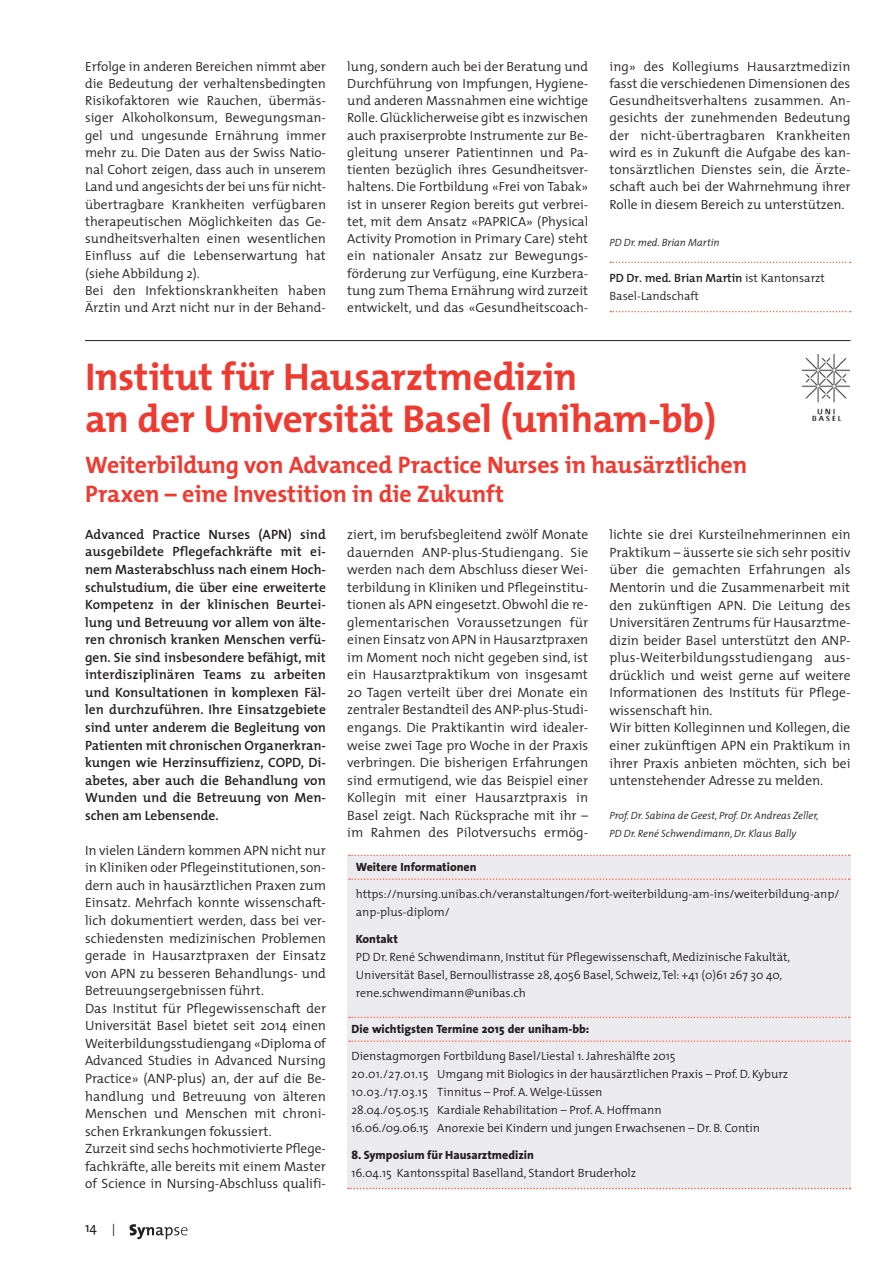
<style>
.page{position:relative;width:893px;height:1263px;background:#fff}
.page>*{position:absolute;margin:0;border:0;box-sizing:border-box;transform-origin:0 0}
._01_Titel{font:700 39px/42px "The Mix";letter-spacing:-.01em;color:#ee3b32}
._01_Titel-2{font:700 24px/28.8px "The Mix";letter-spacing:-.01em;color:#ee3b32}
._05_Fliesstext{font:300 13.5px/17.5px "The Mix";color:#231f20;text-align:justify}
._03_Lead{font:600 13.5px/17.5px "The Mix";letter-spacing:.005em;color:#231f20;text-align:justify}
.t1{font:13.5px "The Sans";color:#231f20}
._05_Fliesstext-2{font:300 13.2px/17.2px "The Mix";color:#231f20;text-align:justify}
.Text_Box{font:300 12px/18px "The Mix";color:#231f20}
.Text_Box_Abschluss_T{font:300 12px/18px "The Mix";color:#231f20}
.Text_Box_Titel{font:800 12px "The Sans";color:#231f20}
.Text_Box-2{font:800 12px "The Sans";color:#231f20}
._08_Autor{font:italic 300 10.5px/18px "The Mix";color:#231f20}
.s1{font-weight:600}
.s2{font-size:18px}
</style>
<div class="page">
<svg style="left:129px;top:1224px;width:58px;height:15px"></svg>
<div style="left:347px;top:855px;width:503px;height:334px;background:#ececee"></div>
<svg style="left:349px;top:854px;width:501px;height:2px"></svg>
<svg style="left:349px;top:878px;width:501px;height:2px"></svg>
<svg style="left:349px;top:1016px;width:501px;height:2px"></svg>
<svg style="left:349px;top:1040px;width:501px;height:2px"></svg>
<svg style="left:348px;top:1188px;width:503px;height:1px"></svg>
<img style="left:802px;top:354px;width:48px;height:67px">
<svg style="left:610px;top:262px;width:241px;height:1px"></svg>
<svg style="left:610px;top:311px;width:241px;height:1px"></svg>
<hr style="left:85px;top:340px;width:765px;height:1px;background:#231f20">
<p class="_05_Fliesstext-2" style="left:85px;top:57px;width:243px">Erfolge in anderen Bereichen nimmt aber die Bedeutung der verhaltensbedingten Risikofaktoren wie Rauchen, übermäs&shy;siger Alkoholkonsum, Bewegungsman&shy;gel und ungesunde Ernährung immer mehr zu. Die Daten aus der Swiss Natio&shy;nal Cohort zeigen, dass auch in unserem Land und angesichts der bei uns für nicht&shy;übertragbare Krankheiten verfügbaren therapeutischen Möglichkeiten das Ge&shy;sundheitsverhalten einen wesentlichen Einfluss auf die Lebenserwartung hat (siehe Abbildung 2).</p>
<p class="_05_Fliesstext-2" style="left:85px;top:281px;width:242px">Bei den Infektionskrankheiten haben<br>Ärztin und Arzt nicht nur in der Behand-</p>
<p class="_05_Fliesstext-2" style="left:347px;top:57px;width:242px">lung, sondern auch bei der Beratung und Durchführung von Impfungen, Hygiene&shy;und anderen Massnahmen eine wichtige Rolle. Glücklicherweise gibt es inzwischen auch praxiserprobte Instrumente zur Be&shy;gleitung unserer Patientinnen und Pa&shy;tienten bezüglich ihres Gesundheitsver&shy;haltens. Die Fortbildung «Frei von Tabak» ist in unserer Region bereits gut verbrei&shy;tet, mit dem Ansatz «PAPRICA» (Physical Activity Promotion in Primary Care) steht ein nationaler Ansatz zur Bewegungs&shy;förderung zur Verfügung, eine Kurzbera&shy;tung zum Thema Ernährung wird zurzeit entwickelt, und das «Gesundheitscoach-</p>
<p class="_05_Fliesstext-2" style="left:609px;top:57px;width:243px">ing» des Kollegiums Hausarztmedizin fasst die verschiedenen Dimensionen des Gesundheitsverhaltens zusammen. An&shy;gesichts der zunehmenden Bedeutung der nicht-übertragbaren Krankheiten wird es in Zukunft die Aufgabe des kan&shy;tonsärztlichen Dienstes sein, die Ärzte&shy;schaft auch bei der Wahrnehmung ihrer Rolle in diesem Bereich zu unterstützen.</p>
<p class="_08_Autor" style="left:609px;top:233px;width:112px">PD Dr. med. Brian Martin</p>
<p class="Text_Box_Abschluss_T" style="left:609px;top:269px;width:217px"><span class="s1">PD Dr. med. Brian Martin</span> ist Kantonsarzt<br>Basel-Landschaft</p>
<p class="_01_Titel" style="left:85px;top:355px;width:633px">Institut für Hausarztmedizin<br>an der Universität Basel (uniham-bb)</p>
<p class="_01_Titel-2" style="left:85px;top:450px;width:664px">Weiterbildung von Advanced Practice Nurses in hausärztlichen<br>Praxen – eine Investition in die Zukunft</p>
<p class="_03_Lead" style="left:85px;top:525px;width:242px">Advanced Practice Nurses (APN) sind ausgebildete Pflegefachkräfte mit ei&shy;nem Masterabschluss nach einem Hoch&shy;schulstudium, die über eine erweiterte Kompetenz in der klinischen Beurtei&shy;lung und Betreuung vor allem von älte&shy;ren chronisch kranken Menschen verfü&shy;gen. Sie sind insbesondere befähigt, mit interdisziplinären Teams zu arbeiten und Konsultationen in komplexen Fäl&shy;len durchzuführen. Ihre Einsatzgebiete sind unter anderem die Begleitung von Patienten mit chronischen Organerkran&shy;kungen wie Herzinsuffizienz, COPD, Di&shy;abetes, aber auch die Behandlung von Wunden und die Betreuung von Men&shy;schen am Lebensende.</p>
<p class="_05_Fliesstext" style="left:85px;top:841px;width:242px">In vielen Ländern kommen APN nicht nur in Kliniken oder Pflegeinstitutionen, son&shy;dern auch in hausärztlichen Praxen zum Einsatz. Mehrfach konnte wissenschaft&shy;lich dokumentiert werden, dass bei ver&shy;schiedensten medizinischen Problemen gerade in Hausarztpraxen der Einsatz von APN zu besseren Behandlungs- und Betreuungsergebnissen führt.</p>
<p class="_05_Fliesstext" style="left:85px;top:999px;width:243px">Das Institut für Pflegewissenschaft der Universität Basel bietet seit 2014 einen Weiterbildungsstudiengang «Diploma of Advanced Studies in Advanced Nursing Practice» (ANP-plus) an, der auf die Be&shy;handlung und Betreuung von älteren Menschen und Menschen mit chroni&shy;schen Erkrankungen fokussiert.</p>
<p class="_05_Fliesstext" style="left:85px;top:1139px;width:242px">Zurzeit sind sechs hochmotivierte Pflege&shy;fachkräfte, alle bereits mit einem Master of Science in Nursing-Abschluss qualifi-</p>
<p class="t1" style="left:85px;top:1216px;width:31px">14 <span class="s2">I</span></p>
<p class="_05_Fliesstext" style="left:347px;top:525px;width:243px">ziert, im berufsbegleitend zwölf Monate dauernden ANP-plus-Studiengang. Sie werden nach dem Abschluss dieser Wei&shy;terbildung in Kliniken und Pflegeinstitu&shy;tionen als APN eingesetzt. Obwohl die re&shy;glementarischen Voraussetzungen für einen Einsatz von APN in Hausarztpraxen im Moment noch nicht gegeben sind, ist ein Hausarztpraktikum von insgesamt 20 Tagen verteilt über drei Monate ein zentraler Bestandteil des ANP-plus-Studi&shy;engangs. Die Praktikantin wird idealer&shy;weise zwei Tage pro Woche in der Praxis verbringen. Die bisherigen Erfahrungen sind ermutigend, wie das Beispiel einer Kollegin mit einer Hausarztpraxis in Basel zeigt. Nach Rücksprache mit ihr – im Rahmen des Pilotversuchs ermög-</p>
<p class="_05_Fliesstext" style="left:609px;top:525px;width:243px">lichte sie drei Kursteilnehmerinnen ein Praktikum – äusserte sie sich sehr positiv über die gemachten Erfahrungen als Mentorin und die Zusammenarbeit mit den zukünftigen APN. Die Leitung des Universitären Zentrums für Hausarztme&shy;dizin beider Basel unterstützt den ANP&shy;plus-Weiterbildungsstudiengang aus&shy;drücklich und weist gerne auf weitere Informationen des Instituts für Pflege&shy;wissenschaft hin.</p>
<p class="_05_Fliesstext" style="left:609px;top:719px;width:242px">Wir bitten Kolleginnen und Kollegen, die einer zukünftigen APN ein Praktikum in ihrer Praxis anbieten möchten, sich bei untenstehender Adresse zu melden.</p>
<p class="_08_Autor" style="left:609px;top:806px;width:211px">Prof. Dr. Sabina de Geest, Prof. Dr. Andreas Zeller,<br>PD Dr. René Schwendimann, Dr. Klaus Bally</p>
<p class="Text_Box_Titel" style="left:356px;top:857px;width:122px">Weitere Informationen</p>
<p class="Text_Box" style="left:356px;top:884px;width:485px">https://nursing.unibas.ch/veranstaltungen/fort-weiterbildung-am-ins/weiterbildung-anp/ anp-plus-diplom/</p>
<p class="Text_Box-2" style="left:356px;top:929px;width:44px">Kontakt</p>
<p class="Text_Box" style="left:356px;top:947px;width:436px">PD Dr. René Schwendimann, Institut für Pflegewissenschaft, Medizinische Fakultät,<br>Universität Basel, Bernoullistrasse 28, 4056 Basel, Schweiz, Tel: +41 (0)61 267 30 40, rene.schwendimann@unibas.ch</p>
<p class="Text_Box_Titel" style="left:351px;top:1019px;width:239px">Die wichtigsten Termine 2015 der uniham-bb:</p>
<p class="Text_Box" style="left:351px;top:1046px;width:325px">Dienstagmorgen Fortbildung Basel/Liestal 1. Jahreshälfte 2015</p>
<p class="Text_Box" style="left:351px;top:1064px;width:438px">20.01./27.01.15 Umgang mit Biologics in der hausärztlichen Praxis – Prof. D. Kyburz 10.03./17.03.15 Tinnitus – Prof. A. Welge-Lüssen<br>28.04./05.05.15 Kardiale Rehabilitation – Prof. A. Hoffmann<br>16.06./09.06.15 Anorexie bei Kindern und jungen Erwachsenen – Dr. B. Contin</p>
<p class="Text_Box-2" style="left:351px;top:1145px;width:184px">8. Symposium für Hausarztmedizin</p>
<p class="Text_Box_Abschluss_T" style="left:351px;top:1163px;width:286px">16.04.15 Kantonsspital Baselland, Standort Bruderholz</p>
</div>
